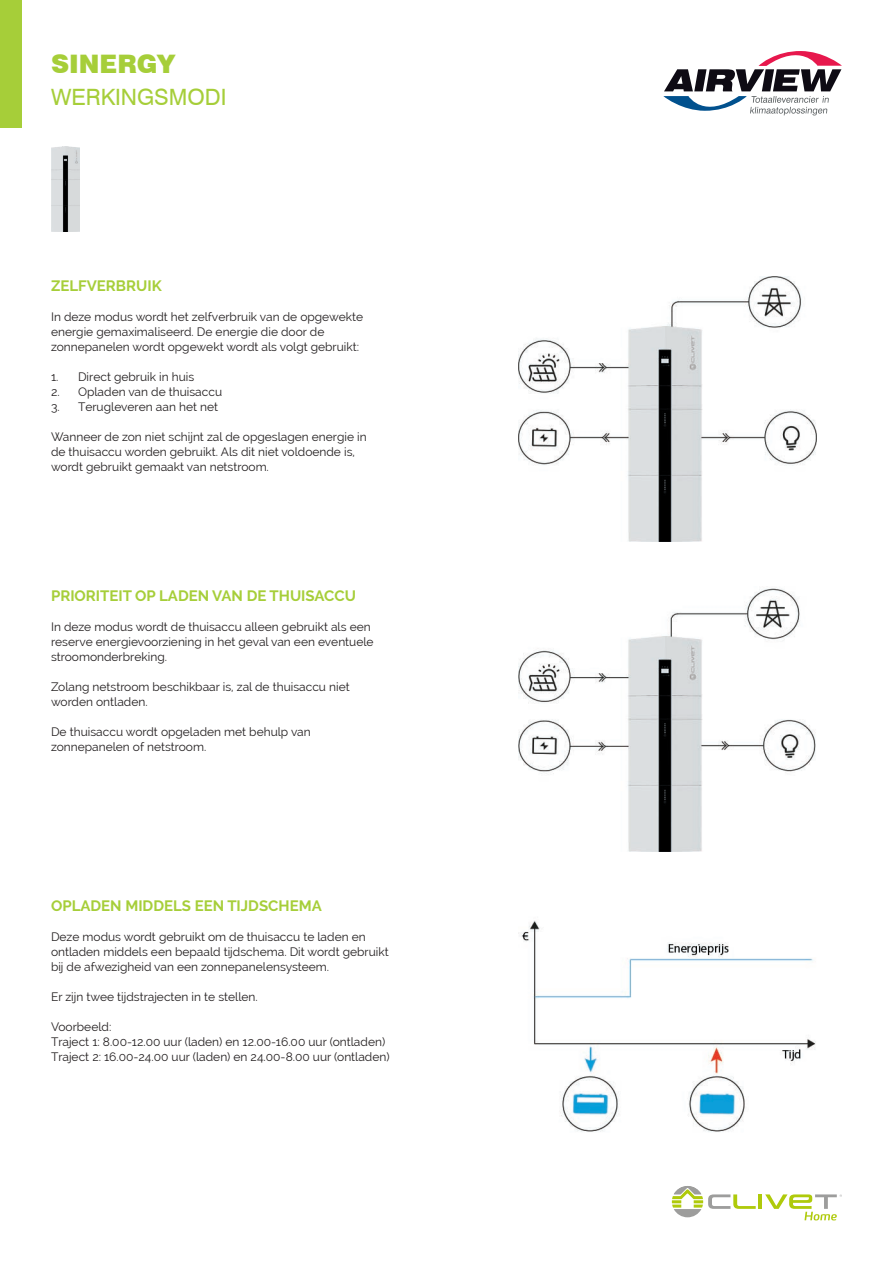
<style>
.page{position:relative;width:893px;height:1263px;background:#fff}
.page>*{position:absolute;margin:0;border:0;box-sizing:border-box;transform-origin:0 0}
.t1{font:900 25.5px "Swiss 721 BT";color:#a6ce39}
.t2{font:22.5px "Swiss 721 BT";color:#a6ce39}
.t3{font:700 15px "Raleway";color:#a6ce39}
.t4{font:12px/15px "Raleway";color:#231f20}
</style>
<div class="page">
<div style="left:0;top:0;width:21px;height:128px;background:#a6ce39"></div>
<svg style="left:663px;top:51px;width:179px;height:65px"></svg>
<hr style="left:758px;top:1194px;width:4px;height:15px;background:#afca0b">
<svg style="left:672px;top:1186px;width:84px;height:31px"></svg>
<svg style="left:765px;top:1194px;width:77px;height:26px"></svg>
<img style="left:51px;top:147px;width:29px;height:85px">
<img style="left:519px;top:277px;width:297px;height:265px">
<img style="left:519px;top:588px;width:297px;height:264px">
<img style="left:521px;top:920px;width:295px;height:212px">
<p class="t1" style="left:51px;top:49px;width:126px">SINERGY</p>
<p class="t2" style="left:51px;top:83px;width:177px">WERKINGSMODI</p>
<p class="t3" style="left:51px;top:277px;width:112px">ZELFVERBRUIK</p>
<p class="t4" style="left:51px;top:309px;width:314px">In deze modus wordt het zelfverbruik van de opgewekte energie gemaximaliseerd. De energie die door de zonnepanelen wordt opgewekt wordt als volgt gebruikt:</p>
<p class="t4" style="left:51px;top:369px;width:145px">1. Direct gebruik in huis</p>
<p class="t4" style="left:51px;top:384px;width:173px">2. Opladen van de thuisaccu</p>
<p class="t4" style="left:51px;top:399px;width:168px">3. Terugleveren aan het net</p>
<p class="t4" style="left:51px;top:429px;width:317px">Wanneer de zon niet schijnt zal de opgeslagen energie in de thuisaccu worden gebruikt. Als dit niet voldoende is, wordt gebruikt gemaakt van netstroom.</p>
<p class="t3" style="left:51px;top:587px;width:306px">PRIORITEIT OP LADEN VAN DE THUISACCU</p>
<p class="t4" style="left:51px;top:619px;width:324px">In deze modus wordt de thuisaccu alleen gebruikt als een reserve energievoorziening in het geval van een eventuele stroomonderbreking.</p>
<p class="t4" style="left:51px;top:679px;width:300px">Zolang netstroom beschikbaar is, zal de thuisaccu niet worden ontladen.</p>
<p class="t4" style="left:51px;top:724px;width:261px">De thuisaccu wordt opgeladen met behulp van zonnepanelen of netstroom.</p>
<p class="t3" style="left:51px;top:897px;width:272px">OPLADEN MIDDELS EEN TIJDSCHEMA</p>
<p class="t4" style="left:51px;top:929px;width:339px">Deze modus wordt gebruikt om de thuisaccu te laden en ontladen middels een bepaald tijdschema. Dit wordt gebruikt bij de afwezigheid van een zonnepanelensysteem.</p>
<p class="t4" style="left:51px;top:989px;width:208px">Er zijn twee tijdstrajecten in te stellen.</p>
<p class="t4" style="left:51px;top:1019px;width:62px">Voorbeeld:</p>
<p class="t4" style="left:51px;top:1034px;width:336px">Traject 1: 8.00-12.00 uur (laden) en 12.00-16.00 uur (ontladen)</p>
<p class="t4" style="left:51px;top:1049px;width:340px">Traject 2: 16.00-24.00 uur (laden) en 24.00-8.00 uur (ontladen)</p>
</div>
